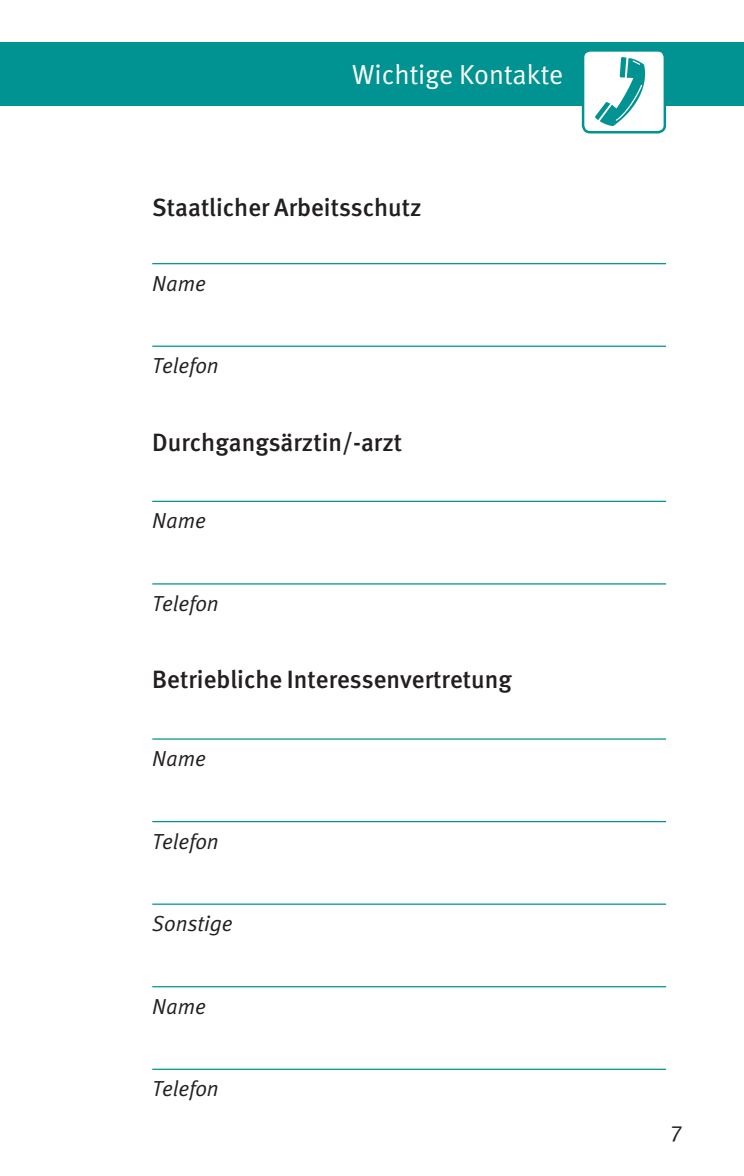
<style>
.page{position:relative;width:744px;height:1176px;background:#fff}
.page>*{position:absolute;margin:0;border:0;box-sizing:border-box;transform-origin:0 0}
.t1{font:27.5px "DGUV Meta";color:#fff}
.t2{font:500 25px "DGUV Meta";color:#231f20}
.t3{font:22.5px "DGUV Meta";color:#231f20}
.t4{font:italic 21.75px "DGUV Meta";color:#231f20}
</style>
<div class="page">
<div style="left:0;top:42px;width:744px;height:64px;background:#009391"></div>
<div style="left:583px;top:50px;width:82px;height:82px;background:#fff;border-radius:7px"></div>
<img style="left:596px;top:58px;width:50px;height:67px">
<div style="left:582px;top:49px;width:84px;height:84px;border:2px solid #009391;border-radius:7px"></div>
<hr style="left:152px;top:263px;width:514px;height:1px;background:#009391">
<hr style="left:152px;top:345px;width:514px;height:2px;background:#009391">
<hr style="left:152px;top:500px;width:514px;height:2px;background:#009391">
<hr style="left:152px;top:583px;width:514px;height:1px;background:#009391">
<hr style="left:152px;top:738px;width:514px;height:1px;background:#009391">
<hr style="left:152px;top:820px;width:514px;height:2px;background:#009391">
<hr style="left:152px;top:903px;width:514px;height:1px;background:#009391">
<hr style="left:152px;top:985px;width:514px;height:2px;background:#009391">
<hr style="left:152px;top:1068px;width:514px;height:1px;background:#009391">
<p class="t1" style="left:352px;top:64px;width:213px">Wichtige Kontakte</p>
<p class="t2" style="left:152px;top:198px;width:271px">Staatlicher Arbeitsschutz</p>
<p class="t4" style="left:152px;top:275px;width:55px">Name</p>
<p class="t4" style="left:152px;top:357px;width:68px">Telefon</p>
<p class="t2" style="left:152px;top:433px;width:251px">Durchgangsärztin/-arzt</p>
<p class="t4" style="left:152px;top:512px;width:55px">Name</p>
<p class="t4" style="left:152px;top:595px;width:68px">Telefon</p>
<p class="t2" style="left:152px;top:670px;width:361px">Betriebliche Interessenvertretung</p>
<p class="t4" style="left:152px;top:750px;width:55px">Name</p>
<p class="t4" style="left:152px;top:832px;width:68px">Telefon</p>
<p class="t4" style="left:152px;top:915px;width:82px">Sonstige</p>
<p class="t4" style="left:152px;top:997px;width:55px">Name</p>
<p class="t4" style="left:152px;top:1080px;width:68px">Telefon</p>
<p class="t3" style="left:671px;top:1124px;width:13px">7</p>
</div>
